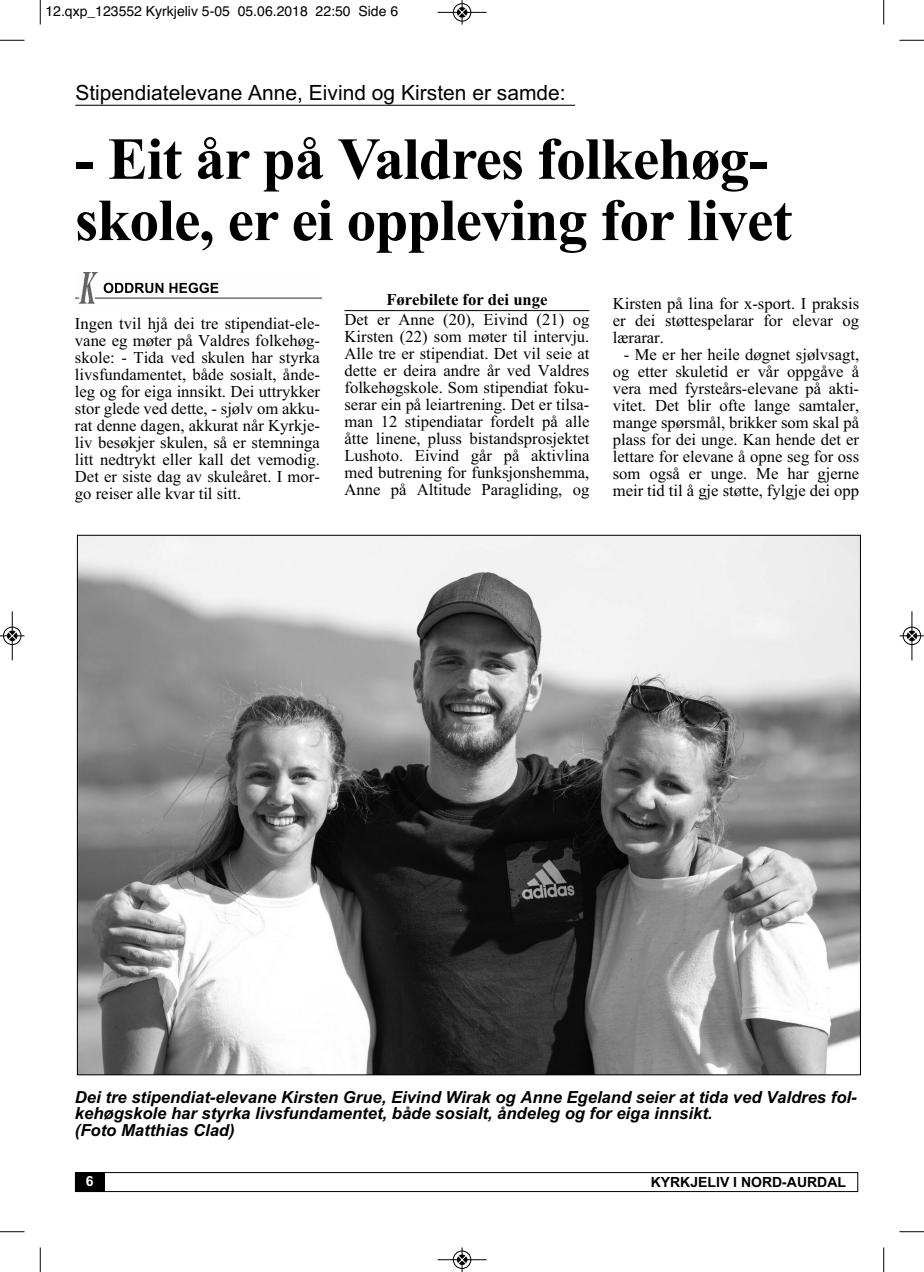
<style>
.page{position:relative;width:924px;height:1272px;background:#fff}
.page>*{position:absolute;margin:0;border:0;box-sizing:border-box;transform-origin:0 0}
.t1{font:700 59.5px/61.2px "Times New Roman";letter-spacing:-.015em;color:#000}
.t2{font:21px "Arial";color:#000}
.t3{font:16.62px/17px "Times New Roman";color:#000;text-align:justify}
.t4{font:italic 700 16.62px/16.6px "Arial";color:#000}
.t5{font:700 16.62px "Times New Roman";color:#000}
.t6{font:14px "Helvetica";color:#000}
.t7{font:700 14px "Arial";color:#000}
.t8{font:700 14px "Arial";color:#fff}
</style>
<div class="page">
<div style="left:75px;top:1171px;width:783px;height:20px;border:1px solid #000"></div>
<div style="left:75px;top:1171px;width:30px;height:20px;background:#000"></div>
<img style="left:79px;top:536px;width:780px;height:536px">
<hr style="left:344px;top:310px;width:245px;height:1px;background:#000">
<img style="left:75px;top:272px;width:246px;height:32px">
<img style="left:104px;top:283px;width:105px;height:10px">
<hr style="left:75px;top:105px;width:500px;height:1px;background:#000">
<svg style="left:40px;top:0;width:1px;height:25px"></svg>
<svg style="left:0;top:40px;width:24px;height:1px"></svg>
<svg style="left:883px;top:0;width:1px;height:25px"></svg>
<svg style="left:899px;top:40px;width:25px;height:1px"></svg>
<svg style="left:40px;top:1247px;width:1px;height:24px"></svg>
<svg style="left:0;top:1231px;width:24px;height:1px"></svg>
<svg style="left:883px;top:1247px;width:1px;height:24px"></svg>
<svg style="left:899px;top:1231px;width:25px;height:1px"></svg>
<div style="left:453px;top:3px;width:18px;height:19px;border:1px solid #fff;border-radius:50%"></div>
<hr style="left:438px;top:12px;width:48px;height:1px;background:#000">
<div style="left:453px;top:3px;width:18px;height:18px;border:1px solid #000;border-radius:50%"></div>
<svg style="left:458px;top:0;width:8px;height:25px"></svg>
<div style="left:453px;top:1249px;width:18px;height:19px;border:1px solid #fff;border-radius:50%"></div>
<hr style="left:438px;top:1259px;width:48px;height:1px;background:#000">
<div style="left:453px;top:1250px;width:18px;height:18px;border:1px solid #000;border-radius:50%"></div>
<svg style="left:458px;top:1247px;width:8px;height:24px"></svg>
<div style="left:3px;top:626px;width:19px;height:19px;border:1px solid #fff;border-radius:50%"></div>
<hr style="left:12px;top:611px;width:1px;height:49px;background:#000">
<div style="left:3px;top:626px;width:18px;height:18px;border:1px solid #000;border-radius:50%"></div>
<svg style="left:0;top:631px;width:24px;height:9px"></svg>
<div style="left:902px;top:626px;width:19px;height:19px;border:1px solid #fff;border-radius:50%"></div>
<hr style="left:911px;top:611px;width:1px;height:49px;background:#000">
<div style="left:903px;top:626px;width:18px;height:18px;border:1px solid #000;border-radius:50%"></div>
<svg style="left:900px;top:631px;width:24px;height:9px"></svg>
<p class="t6" style="left:46px;top:3px;width:354px">12.qxp_123552 Kyrkjeliv 5-05 05.06.2018 22:50 Side 6</p>
<p class="t2" style="left:75px;top:81px;width:492px">Stipendiatelevane Anne, Eivind og Kirsten er samde:</p>
<h1 class="t1" style="left:75px;top:127px;width:719px">- Eit år på Valdres folkehøg&shy;skole, er ei oppleving for livet</h1>
<p class="t3" style="left:75px;top:315px;width:246px">Ingen tvil hjå dei tre stipendiat-ele&shy;vane eg møter på Valdres folkehøg&shy;skole: - Tida ved skulen har styrka livsfundamentet, både sosialt, ånde&shy;leg og for eiga innsikt. Dei uttrykker stor glede ved dette, - sjølv om akku&shy;rat denne dagen, akkurat når Kyrkje&shy;liv besøkjer skulen, så er stemninga litt nedtrykt eller kall det vemodig.<br>Det er siste dag av skuleåret. I mor&shy;go reiser alle kvar til sitt.</p>
<p class="t5" style="left:386px;top:290px;width:163px">Førebilete for dei unge</p>
<p class="t3" style="left:344px;top:311px;width:246px">Det er Anne (20), Eivind (21) og Kirsten (22) som møter til intervju.<br>Alle tre er stipendiat. Det vil seie at dette er deira andre år ved Valdres folkehøgskole. Som stipendiat foku&shy;serar ein på leiartrening. Det er tilsa&shy;man 12 stipendiatar fordelt på alle åtte linene, pluss bistandsprosjektet Lushoto. Eivind går på aktivlina med butrening for funksjonshemma, Anne på Altitude Paragliding, og</p>
<p class="t3" style="left:613px;top:295px;width:248px">Kirsten på lina for x-sport. I praksis er dei støttespelarar for elevar og lærarar.</p>
<p class="t3" style="left:613px;top:346px;width:248px;text-indent:11px">- Me er her heile døgnet sjølvsagt, og etter skuletid er vår oppgåve å vera med fyrsteårs-elevane på akti&shy;vitet. Det blir ofte lange samtaler, mange spørsmål, brikker som skal på plass for dei unge. Kan hende det er lettare for elevane å opne seg for oss som også er unge. Me har gjerne meir tid til å gje støtte, fylgje dei opp</p>
<p class="t4" style="left:75px;top:1088px;width:782px">Dei tre stipendiat-elevane Kirsten Grue, Eivind Wirak og Anne Egeland seier at tida ved Valdres fol&shy;kehøgskole har styrka livsfundamentet, både sosialt, åndeleg og for eiga innsikt.<br>(Foto Matthias Clad)</p>
<p class="t8" style="left:86px;top:1172px;width:9px">6</p>
<p class="t7" style="left:651px;top:1173px;width:197px">KYRKJELIV I NORD-AURDAL</p>
</div>
